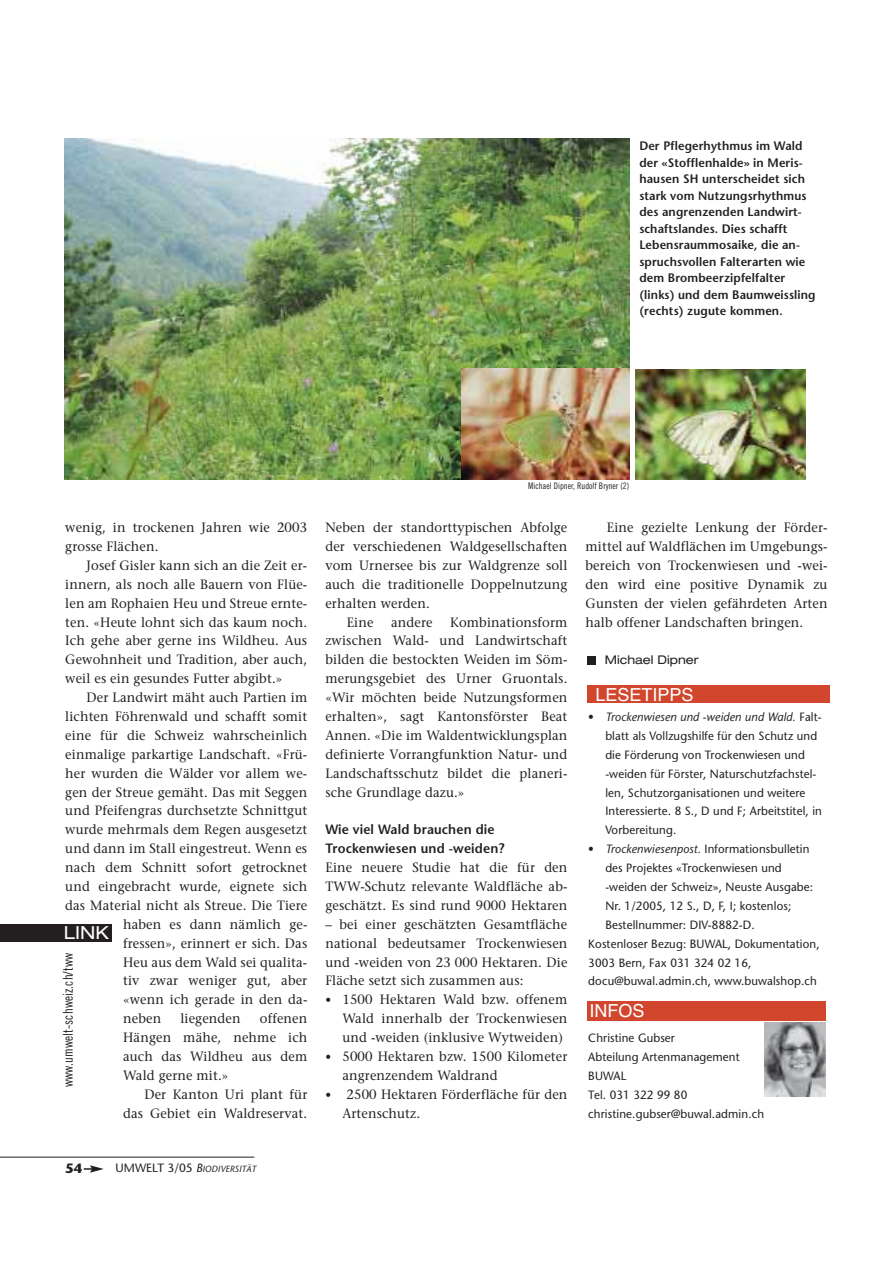
<style>
.page{position:relative;width:893px;height:1263px;background:#fff}
.page>*{position:absolute;margin:0;border:0;box-sizing:border-box;transform-origin:0 0}
.t1{font:18px "Helvetica";color:#fff}
.t2{font:expanded 18px "Helvetica Neue";color:#fff}
.t3{font:13.5px/18.9px "Stone Serif";letter-spacing:.01em;color:#231f20;text-align:justify;scale:.96 1}
.t4{font:600 13.5px/18.9px "Stone Sans";letter-spacing:.01em;color:#231f20;scale:.96 1}
.t5{font:13.5px "Trade Gothic Cond Eighteen";letter-spacing:.01em;color:#231f20;scale:.96 1}
.t6{font:700 13.5px "Stone Sans";color:#231f20}
.t7{font:600 12.3px/16.5px "Stone Sans";letter-spacing:.01em;color:#231f20;scale:.96 1}
.t8{font:12px/18.9px "Stone Sans";letter-spacing:.01em;color:#231f20;scale:.96 1}
.t9{font:expanded 12px "Helvetica Neue";color:#231f20}
.t10{font:9px "Trade Gothic Cond Eighteen";letter-spacing:.005em;color:#231f20;scale:.96 1}
.t11{font:italic 9px "Stone Sans";color:#231f20}
.s1{font-style:normal;font-size:12px}
.s2{font-size:12px}
.s3{font-family:"Stone Sans";font-size:12px}
.s4{font-style:italic}
</style>
<div class="page">
<img style="left:65px;top:138px;width:564px;height:342px">
<div style="left:587px;top:656px;width:8px;height:8px;background:#231f20"></div>
<hr style="left:0;top:1157px;width:254px;height:1px;background:#231f20">
<svg style="left:84px;top:1165px;width:20px;height:8px"></svg>
<div style="left:586px;top:1002px;width:239px;height:19px;background:#d2462e"></div>
<img style="left:764px;top:1022px;width:61px;height:75px">
<div style="left:0;top:924px;width:112px;height:17px;background:#231f20"></div>
<div style="left:586px;top:685px;width:243px;height:18px;background:#d2462e"></div>
<img style="left:635px;top:369px;width:170px;height:110px">
<img style="left:461px;top:369px;width:168px;height:110px">
<p class="t7" style="left:639px;top:139px;width:185px">Der Pflegerhythmus im Wald der «Stofflenhalde» in Meris&shy;hausen SH unterscheidet sich stark vom Nutzungsrhythmus des angrenzenden Landwirt&shy;schaftslandes. Dies schafft<br>Lebensraummosaike, die an&shy;spruchsvollen Falterarten wie dem Brombeerzipfelfalter (links) und dem Baumweissling (rechts) zugute kommen.</p>
<p class="t3" style="left:65px;top:519px;width:253px">wenig, in trockenen Jahren wie 2003 grosse Flächen.</p>
<p class="t3" style="left:65px;top:557px;width:253px;text-indent:21px">Josef Gisler kann sich an die Zeit er&shy;innern, als noch alle Bauern von Flüe&shy;len am Rophaien Heu und Streue ernte&shy;ten. «Heute lohnt sich das kaum noch.<br>Ich gehe aber gerne ins Wildheu. Aus Gewohnheit und Tradition, aber auch, weil es ein gesundes Futter abgibt.»</p>
<p class="t3" style="left:86px;top:689px;width:231px">Der Landwirt mäht auch Partien im</p>
<p class="t3" style="left:65px;top:708px;width:253px">lichten Föhrenwald und schafft somit</p>
<p class="t3" style="left:65px;top:727px;width:253px">eine für die Schweiz wahrscheinlich</p>
<p class="t3" style="left:65px;top:746px;width:253px">einmalige parkartige Landschaft. «Frü-</p>
<p class="t3" style="left:65px;top:765px;width:253px">her wurden die Wälder vor allem we-</p>
<p class="t3" style="left:65px;top:784px;width:253px">gen der Streue gemäht. Das mit Seggen</p>
<p class="t3" style="left:65px;top:803px;width:253px">und Pfeifengras durchsetzte Schnittgut</p>
<p class="t3" style="left:65px;top:822px;width:253px">wurde mehrmals dem Regen ausgesetzt</p>
<p class="t3" style="left:65px;top:841px;width:253px">und dann im Stall eingestreut. Wenn es</p>
<p class="t3" style="left:65px;top:859px;width:253px">nach dem Schnitt sofort getrocknet</p>
<p class="t3" style="left:65px;top:878px;width:253px">und eingebracht wurde, eignete sich</p>
<p class="t3" style="left:65px;top:897px;width:253px">das Material nicht als Streue. Die Tiere</p>
<p class="t3" style="left:123px;top:916px;width:193px">haben es dann nämlich ge-</p>
<p class="t3" style="left:123px;top:935px;width:193px">fressen», erinnert er sich. Das</p>
<p class="t3" style="left:123px;top:954px;width:193px">Heu aus dem Wald sei qualita-</p>
<p class="t3" style="left:123px;top:973px;width:193px">tiv zwar weniger gut, aber</p>
<p class="t3" style="left:123px;top:992px;width:193px">«wenn ich gerade in den da-</p>
<p class="t3" style="left:123px;top:1011px;width:41px">neben</p>
<p class="t3" style="left:180px;top:1011px;width:64px">liegenden</p>
<h1 class="t2" style="left:64px;top:926px;width:47px">LINK</h1>
<p class="t5" style="left:63px;top:1087px;width:142px;rotate:-90deg">www.umwelt-schweiz.ch/tww</p>
<p class="t3" style="left:123px;top:1011px;width:193px;text-indent:137px">offenen Hängen mähe, nehme ich auch das Wildheu aus dem Wald gerne mit.»</p>
<p class="t3" style="left:123px;top:1086px;width:193px;text-align:right">Der Kanton Uri plant für das Gebiet ein Waldreservat.</p>
<p class="t6" style="left:65px;top:1163px;width:19px">54</p>
<p class="t11" style="left:116px;top:1165px;width:142px"><span class="s1">UMWELT 3/05</span> <span class="s2">B</span>IODIVERSITÄT</p>
<p class="t10" style="left:528px;top:483px;width:107px">Michael Dipner, Rudolf Bryner (2)</p>
<p class="t3" style="left:325px;top:519px;width:253px">Neben der standorttypischen Abfolge</p>
<p class="t3" style="left:325px;top:538px;width:253px">der verschiedenen Waldgesellschaften</p>
<p class="t3" style="left:325px;top:557px;width:253px">vom Urnersee bis zur Waldgrenze soll</p>
<p class="t3" style="left:325px;top:576px;width:253px">auch die traditionelle Doppelnutzung</p>
<p class="t3" style="left:325px;top:595px;width:110px">erhalten werden.</p>
<p class="t3" style="left:346px;top:614px;width:29px">Eine</p>
<p class="t3" style="left:391px;top:614px;width:45px">andere</p>
<p class="t3" style="left:325px;top:614px;width:254px;text-indent:125px">Kombinationsform zwischen Wald- und Landwirtschaft bilden die bestockten Weiden im Söm&shy;merungsgebiet des Urner Gruontals. «Wir möchten beide Nutzungsformen erhalten», sagt Kantonsförster Beat Annen. «Die im Waldentwicklungsplan definierte Vorrangfunktion Natur- und Landschaftsschutz bildet die planeri&shy;sche Grundlage dazu.»</p>
<p class="t4" style="left:325px;top:822px;width:188px">Wie viel Wald brauchen die<br>Trockenwiesen und -weiden?</p>
<p class="t3" style="left:325px;top:859px;width:253px">Eine neuere Studie hat die für den TWW-Schutz relevante Waldfläche ab&shy;geschätzt. Es sind rund 9000 Hektaren</p>
<p class="t3" style="left:325px;top:916px;width:253px">– bei einer geschätzten Gesamtfläche national bedeutsamer Trockenwiesen und -weiden von 23 000 Hektaren. Die Fläche setzt sich zusammen aus:</p>
<p class="t3" style="left:342px;top:992px;width:236px;text-indent:-17px"><span class="s3">•</span> 1500 Hektaren Wald bzw. offenem Wald innerhalb der Trockenwiesen und -weiden (inklusive Wytweiden)</p>
<p class="t3" style="left:342px;top:1048px;width:236px;text-indent:-17px"><span class="s3">•</span> 5000 Hektaren bzw. 1500 Kilometer angrenzendem Waldrand</p>
<p class="t3" style="left:342px;top:1086px;width:236px;text-indent:-17px"><span class="s3">•</span> 2500 Hektaren Förderfläche für den<br>Artenschutz.</p>
<p class="t3" style="left:585px;top:519px;width:253px;text-indent:21px">Eine gezielte Lenkung der Förder&shy;mittel auf Waldflächen im Umgebungs&shy;bereich von Trockenwiesen und -wei&shy;den wird eine positive Dynamik zu Gunsten der vielen gefährdeten Arten halb offener Landschaften bringen.</p>
<p class="t9" style="left:605px;top:656px;width:95px">Michael Dipner</p>
<h1 class="t1" style="left:595px;top:688px;width:100px">LESETIPPS</h1>
<p class="t8" style="left:605px;top:709px;width:227px;text-indent:-17px">• <span class="s4">Trockenwiesen und -weiden und Wald.</span> Falt&shy;blatt als Vollzugshilfe für den Schutz und die Förderung von Trockenwiesen und -weiden für Förster, Naturschutzfachstel&shy;len, Schutzorganisationen und weitere Interessierte. 8 S., D und F; Arbeitstitel, in Vorbereitung.</p>
<p class="t8" style="left:588px;top:841px;width:232px">• <span class="s4">Trockenwiesenpost.</span> Informationsbulletin</p>
<p class="t8" style="left:605px;top:860px;width:185px">des Projektes «Trockenwiesen und</p>
<p class="t8" style="left:605px;top:879px;width:218px">-weiden der Schweiz», Neuste Ausgabe:</p>
<p class="t8" style="left:605px;top:898px;width:195px">Nr. 1/2005, 12 S., D, F, I; kostenlos;</p>
<p class="t8" style="left:605px;top:916px;width:157px">Bestellnummer: DIV-8882-D.</p>
<p class="t8" style="left:588px;top:935px;width:242px">Kostenloser Bezug: BUWAL, Dokumentation,</p>
<p class="t8" style="left:588px;top:954px;width:171px">3003 Bern, Fax 031 324 02 16,</p>
<p class="t8" style="left:588px;top:973px;width:240px">docu@buwal.admin.ch, www.buwalshop.ch</p>
<h1 class="t1" style="left:589px;top:1004px;width:56px">INFOS</h1>
<p class="t8" style="left:588px;top:1030px;width:185px">Christine Gubser<br>Abteilung Artenmanagement<br>BUWAL<br>Tel. 031 322 99 80 christine.gubser@buwal.admin.ch</p>
</div>
